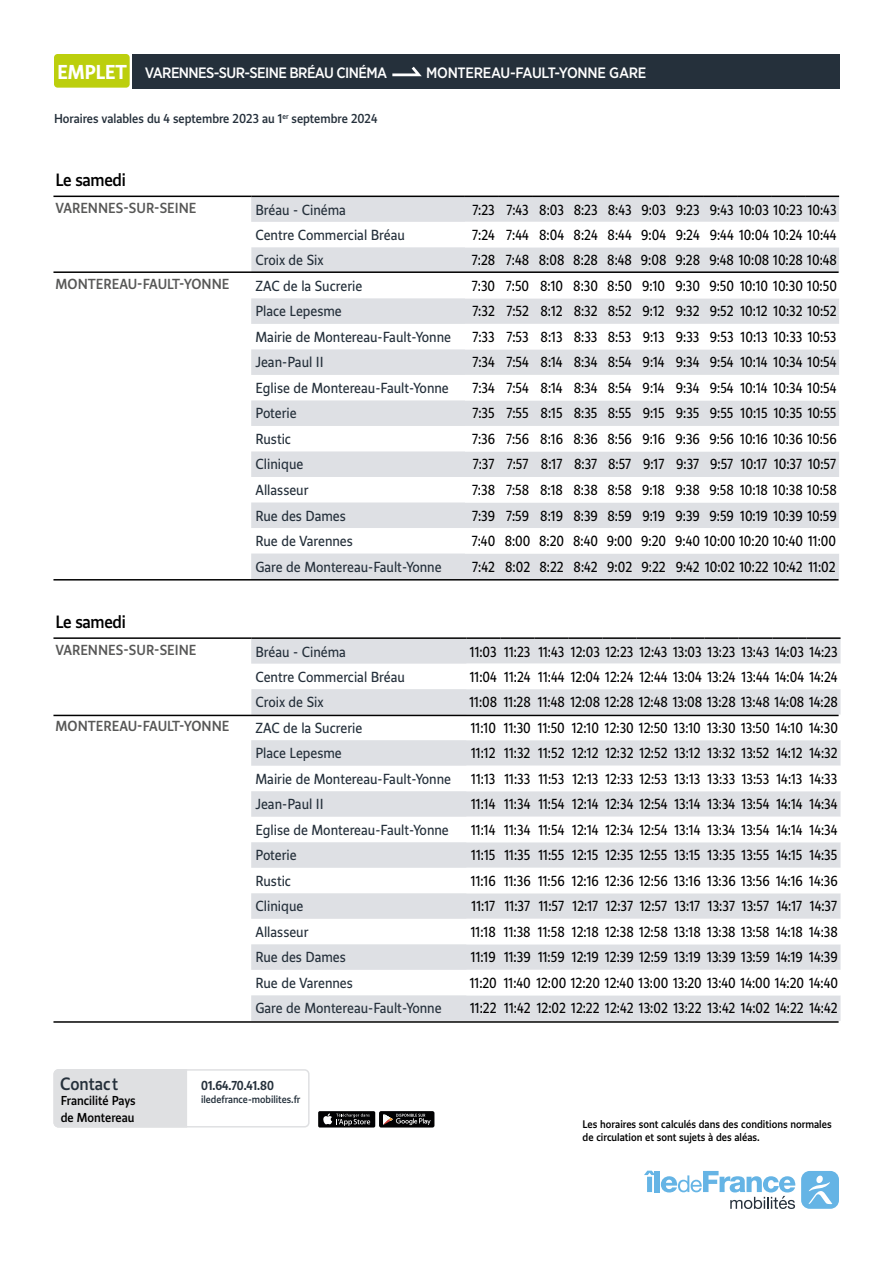
<style>
.page{position:relative;width:893px;height:1263px;background:#fff}
.page>*{position:absolute;margin:0;border:0;box-sizing:border-box;transform-origin:0 0}
.t1{font:700 18.6px "IDF Voyageur";color:#fff}
.t2{font:500 16.5px "IDF Voyageur";letter-spacing:-.02em;color:#000}
.t3{font:500 16.5px "IDF Voyageur";color:#25303b}
.t4{font:500 15px "Gotham Narrow";letter-spacing:-.04em;color:#fff}
.t5{font:500 15px "Gotham Narrow";letter-spacing:-.02em;color:#fff}
.t6{font:13.5px "IDF Voyageur";color:#000;scale:.95 1}
.t7{font:13.5px "IDF Voyageur";color:#25303b}
.t8{font:500 13.5px "IDF Voyageur";color:#575756}
.t9{font:500 12px "IDF Voyageur";color:#25303b}
.t10{font:500 12px/16.5px "IDF Voyageur";color:#000}
.t11{font:700 12px "IDF Voyageur";color:#25303b;scale:.96 1}
.t12{font:500 10.2px/12.3px "IDF Voyageur";color:#000}
.t13{font:500 9.75px "IDF Voyageur";color:#25313c}
</style>
<div class="page">
<div style="left:132px;top:55px;width:707px;height:34px;background:#25303b"></div>
<svg style="left:392px;top:66px;width:30px;height:11px"></svg>
<div style="left:53px;top:1069px;width:257px;height:58px;border:2px solid #dfe0e2;border-radius:4px"></div>
<div style="left:53px;top:1069px;width:135px;height:59px;background:#dfe0e2"></div>
<div style="left:379px;top:1111px;width:55px;height:16px;background:#020203;border-radius:2px"></div>
<div style="left:318px;top:1111px;width:57px;height:16px;background:#020203;border-radius:2px"></div>
<svg style="left:323px;top:1113px;width:47px;height:13px"></svg>
<svg style="left:383px;top:1114px;width:48px;height:11px"></svg>
<svg style="left:644px;top:1171px;width:10px;height:21px"></svg>
<div style="left:654px;top:1171px;width:6px;height:21px;background:#65b4e5"></div>
<svg style="left:661px;top:1171px;width:134px;height:38px"></svg>
<div style="left:801px;top:1171px;width:38px;height:38px;background:#65b4e5;border-radius:9px"></div>
<svg style="left:808px;top:1175px;width:24px;height:29px"></svg>
<div style="left:54px;top:54px;width:76px;height:34px;background:#bccf0d;border-radius:4px"></div>
<svg style="left:251px;top:197px;width:588px;height:382px;fill:#dee0e4"></svg>
<svg style="left:251px;top:222px;width:214px;height:178px"></svg>
<svg style="left:465px;top:222px;width:374px;height:331px"></svg>
<hr style="left:53px;top:196px;width:198px;height:1px;background:#000">
<hr style="left:251px;top:196px;width:214px;height:1px;background:#000">
<hr style="left:465px;top:196px;width:34px;height:1px;background:#000">
<hr style="left:499px;top:196px;width:34px;height:1px;background:#000">
<hr style="left:533px;top:196px;width:34px;height:1px;background:#000">
<hr style="left:567px;top:196px;width:34px;height:1px;background:#000">
<hr style="left:601px;top:196px;width:34px;height:1px;background:#000">
<hr style="left:635px;top:196px;width:34px;height:1px;background:#000">
<hr style="left:669px;top:196px;width:34px;height:1px;background:#000">
<hr style="left:703px;top:196px;width:34px;height:1px;background:#000">
<hr style="left:737px;top:196px;width:34px;height:1px;background:#000">
<hr style="left:771px;top:196px;width:34px;height:1px;background:#000">
<hr style="left:805px;top:196px;width:34px;height:1px;background:#000">
<svg style="left:251px;top:639px;width:589px;height:382px;fill:#dee0e4"></svg>
<svg style="left:53px;top:664px;width:413px;height:178px"></svg>
<svg style="left:466px;top:664px;width:374px;height:331px"></svg>
<hr style="left:53px;top:637px;width:198px;height:2px;background:#000">
<hr style="left:251px;top:637px;width:215px;height:2px;background:#000">
<hr style="left:466px;top:637px;width:34px;height:2px;background:#000">
<hr style="left:500px;top:637px;width:34px;height:2px;background:#000">
<hr style="left:534px;top:637px;width:34px;height:2px;background:#000">
<hr style="left:568px;top:637px;width:34px;height:2px;background:#000">
<hr style="left:602px;top:637px;width:34px;height:2px;background:#000">
<hr style="left:636px;top:637px;width:34px;height:2px;background:#000">
<hr style="left:670px;top:637px;width:34px;height:2px;background:#000">
<hr style="left:704px;top:637px;width:34px;height:2px;background:#000">
<hr style="left:738px;top:637px;width:34px;height:2px;background:#000">
<hr style="left:772px;top:637px;width:34px;height:2px;background:#000">
<hr style="left:806px;top:637px;width:34px;height:2px;background:#000">
<hr style="left:53px;top:271px;width:786px;height:2px;background:#000">
<hr style="left:53px;top:579px;width:786px;height:1px;background:#000">
<hr style="left:53px;top:715px;width:786px;height:1px;background:#000">
<hr style="left:53px;top:1021px;width:786px;height:2px;background:#000">
<h1 class="t1" style="left:58px;top:60px;width:71px">EMPLET</h1>
<p class="t4" style="left:145px;top:63px;width:244px">VARENNES-SUR-SEINE BRÉAU CINÉMA</p>
<p class="t5" style="left:426px;top:63px;width:222px">MONTEREAU-FAULT-YONNE GARE</p>
<p class="t9" style="left:54px;top:111px;width:325px">Horaires valables du 4 septembre 2023 au 1<sup>er</sup> septembre 2024</p>
<p class="t2" style="left:56px;top:169px;width:72px">Le samedi</p>
<p class="t8" style="left:56px;top:199px;width:142px">VARENNES-SUR-SEINE</p>
<p class="t7" style="left:255px;top:201px;width:92px">Bréau - Cinéma</p>
<p class="t6" style="left:472px;top:201px;width:385px">7:23 7:43 8:03 8:23 8:43 9:03 9:23 9:43 10:03 10:23 10:43</p>
<p class="t7" style="left:255px;top:226px;width:151px">Centre Commercial Bréau</p>
<p class="t6" style="left:472px;top:226px;width:385px">7:24 7:44 8:04 8:24 8:44 9:04 9:24 9:44 10:04 10:24 10:44</p>
<p class="t7" style="left:255px;top:251px;width:70px">Croix de Six</p>
<p class="t6" style="left:472px;top:251px;width:386px">7:28 7:48 8:08 8:28 8:48 9:08 9:28 9:48 10:08 10:28 10:48</p>
<p class="t8" style="left:56px;top:275px;width:175px">MONTEREAU-FAULT-YONNE</p>
<p class="t7" style="left:255px;top:277px;width:108px">ZAC de la Sucrerie</p>
<p class="t6" style="left:472px;top:277px;width:386px">7:30 7:50 8:10 8:30 8:50 9:10 9:30 9:50 10:10 10:30 10:50</p>
<p class="t7" style="left:255px;top:302px;width:88px">Place Lepesme</p>
<p class="t6" style="left:472px;top:302px;width:385px">7:32 7:52 8:12 8:32 8:52 9:12 9:32 9:52 10:12 10:32 10:52</p>
<p class="t7" style="left:255px;top:328px;width:197px">Mairie de Montereau-Fault-Yonne</p>
<p class="t6" style="left:472px;top:328px;width:385px">7:33 7:53 8:13 8:33 8:53 9:13 9:33 9:53 10:13 10:33 10:53</p>
<p class="t7" style="left:255px;top:353px;width:70px">Jean-Paul II</p>
<p class="t6" style="left:472px;top:353px;width:385px">7:34 7:54 8:14 8:34 8:54 9:14 9:34 9:54 10:14 10:34 10:54</p>
<p class="t7" style="left:255px;top:379px;width:195px">Eglise de Montereau-Fault-Yonne</p>
<p class="t6" style="left:472px;top:379px;width:385px">7:34 7:54 8:14 8:34 8:54 9:14 9:34 9:54 10:14 10:34 10:54</p>
<p class="t7" style="left:255px;top:404px;width:43px">Poterie</p>
<p class="t6" style="left:472px;top:404px;width:385px">7:35 7:55 8:15 8:35 8:55 9:15 9:35 9:55 10:15 10:35 10:55</p>
<p class="t7" style="left:255px;top:430px;width:37px">Rustic</p>
<p class="t6" style="left:472px;top:430px;width:385px">7:36 7:56 8:16 8:36 8:56 9:16 9:36 9:56 10:16 10:36 10:56</p>
<p class="t7" style="left:255px;top:455px;width:49px">Clinique</p>
<p class="t6" style="left:473px;top:455px;width:384px">7:37 7:57 8:17 8:37 8:57 9:17 9:37 9:57 10:17 10:37 10:57</p>
<p class="t7" style="left:255px;top:481px;width:55px">Allasseur</p>
<p class="t6" style="left:472px;top:481px;width:386px">7:38 7:58 8:18 8:38 8:58 9:18 9:38 9:58 10:18 10:38 10:58</p>
<p class="t7" style="left:255px;top:507px;width:92px">Rue des Dames</p>
<p class="t6" style="left:472px;top:507px;width:385px">7:39 7:59 8:19 8:39 8:59 9:19 9:39 9:59 10:19 10:39 10:59</p>
<p class="t7" style="left:255px;top:532px;width:99px">Rue de Varennes</p>
<p class="t6" style="left:472px;top:532px;width:385px">7:40 8:00 8:20 8:40 9:00 9:20 9:40 10:00 10:20 10:40 11:00</p>
<p class="t7" style="left:255px;top:558px;width:188px">Gare de Montereau-Fault-Yonne</p>
<p class="t6" style="left:472px;top:558px;width:384px">7:42 8:02 8:22 8:42 9:02 9:22 9:42 10:02 10:22 10:42 11:02</p>
<p class="t2" style="left:56px;top:610px;width:72px">Le samedi</p>
<p class="t8" style="left:56px;top:641px;width:142px">VARENNES-SUR-SEINE</p>
<p class="t7" style="left:255px;top:643px;width:92px">Bréau - Cinéma</p>
<p class="t6" style="left:470px;top:643px;width:389px">11:03 11:23 11:43 12:03 12:23 12:43 13:03 13:23 13:43 14:03 14:23</p>
<p class="t7" style="left:255px;top:668px;width:151px">Centre Commercial Bréau</p>
<p class="t6" style="left:470px;top:668px;width:389px">11:04 11:24 11:44 12:04 12:24 12:44 13:04 13:24 13:44 14:04 14:24</p>
<p class="t7" style="left:255px;top:693px;width:70px">Croix de Six</p>
<p class="t6" style="left:469px;top:693px;width:389px">11:08 11:28 11:48 12:08 12:28 12:48 13:08 13:28 13:48 14:08 14:28</p>
<p class="t8" style="left:56px;top:717px;width:175px">MONTEREAU-FAULT-YONNE</p>
<p class="t7" style="left:255px;top:719px;width:108px">ZAC de la Sucrerie</p>
<p class="t6" style="left:471px;top:719px;width:388px">11:10 11:30 11:50 12:10 12:30 12:50 13:10 13:30 13:50 14:10 14:30</p>
<p class="t7" style="left:255px;top:744px;width:88px">Place Lepesme</p>
<p class="t6" style="left:471px;top:744px;width:387px">11:12 11:32 11:52 12:12 12:32 12:52 13:12 13:32 13:52 14:12 14:32</p>
<p class="t7" style="left:255px;top:770px;width:197px">Mairie de Montereau-Fault-Yonne</p>
<p class="t6" style="left:471px;top:770px;width:387px">11:13 11:33 11:53 12:13 12:33 12:53 13:13 13:33 13:53 14:13 14:33</p>
<p class="t7" style="left:255px;top:795px;width:70px">Jean-Paul II</p>
<p class="t6" style="left:471px;top:795px;width:387px">11:14 11:34 11:54 12:14 12:34 12:54 13:14 13:34 13:54 14:14 14:34</p>
<p class="t7" style="left:255px;top:821px;width:195px">Eglise de Montereau-Fault-Yonne</p>
<p class="t6" style="left:471px;top:821px;width:387px">11:14 11:34 11:54 12:14 12:34 12:54 13:14 13:34 13:54 14:14 14:34</p>
<p class="t7" style="left:255px;top:846px;width:43px">Poterie</p>
<p class="t6" style="left:471px;top:846px;width:387px">11:15 11:35 11:55 12:15 12:35 12:55 13:15 13:35 13:55 14:15 14:35</p>
<p class="t7" style="left:255px;top:872px;width:37px">Rustic</p>
<p class="t6" style="left:471px;top:872px;width:388px">11:16 11:36 11:56 12:16 12:36 12:56 13:16 13:36 13:56 14:16 14:36</p>
<p class="t7" style="left:255px;top:897px;width:49px">Clinique</p>
<p class="t6" style="left:472px;top:897px;width:386px">11:17 11:37 11:57 12:17 12:37 12:57 13:17 13:37 13:57 14:17 14:37</p>
<p class="t7" style="left:255px;top:923px;width:55px">Allasseur</p>
<p class="t6" style="left:471px;top:923px;width:388px">11:18 11:38 11:58 12:18 12:38 12:58 13:18 13:38 13:58 14:18 14:38</p>
<p class="t7" style="left:255px;top:948px;width:92px">Rue des Dames</p>
<p class="t6" style="left:471px;top:948px;width:388px">11:19 11:39 11:59 12:19 12:39 12:59 13:19 13:39 13:59 14:19 14:39</p>
<p class="t7" style="left:255px;top:974px;width:99px">Rue de Varennes</p>
<p class="t6" style="left:470px;top:974px;width:389px">11:20 11:40 12:00 12:20 12:40 13:00 13:20 13:40 14:00 14:20 14:40</p>
<p class="t7" style="left:255px;top:999px;width:188px">Gare de Montereau-Fault-Yonne</p>
<p class="t6" style="left:470px;top:999px;width:388px">11:22 11:42 12:02 12:22 12:42 13:02 13:22 13:42 14:02 14:22 14:42</p>
<p class="t3" style="left:60px;top:1073px;width:60px">Contact</p>
<p class="t10" style="left:61px;top:1092px;width:76px">Francilité Pays de Montereau</p>
<p class="t11" style="left:201px;top:1077px;width:77px">01.64.70.41.80</p>
<p class="t13" style="left:201px;top:1093px;width:101px">iledefrance-mobilites.fr</p>
<p class="t12" style="left:583px;top:1118px;width:251px">Les horaires sont calculés dans des conditions normales de circulation et sont sujets à des aléas.</p>
</div>
